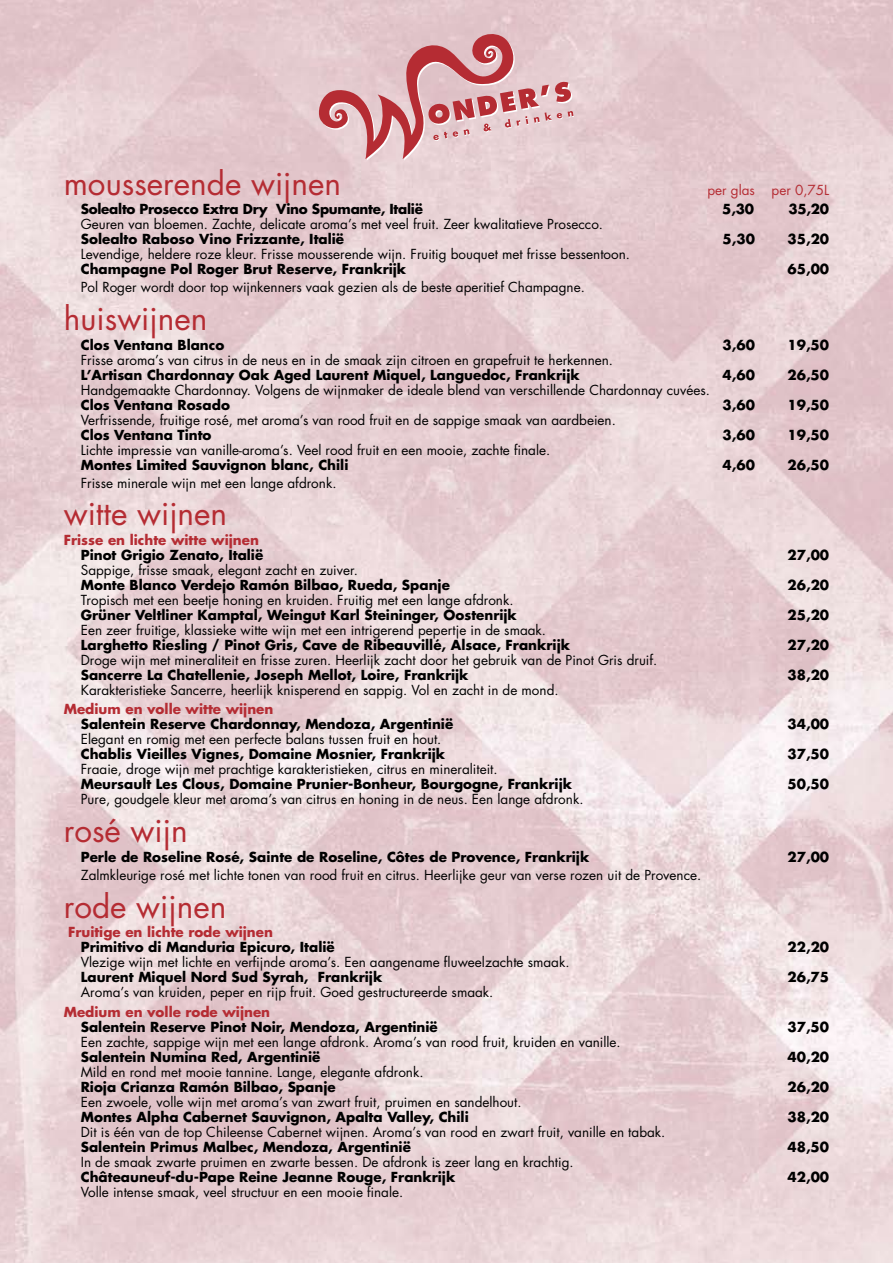
<style>
.page{position:relative;width:893px;height:1263px;background:#fff}
.page>*{position:absolute;margin:0;border:0;box-sizing:border-box;transform-origin:0 0}
.t1{font:31.5px "Futura";color:#b52c33}
.t2{font:13.5px "Futura";color:#000}
.t3{font:700 13.5px "Futura";color:#000}
.t4{font:700 13.5px "Futura";color:#b52c33}
.t5{font:700 13.5px "Futura";letter-spacing:-.02em;color:#000}
.t6{font:13.5px "Futura";color:#b52c33}
</style>
<div class="page">
<img style="left:0;top:0;width:893px;height:1263px">
<svg style="left:318px;top:30px;width:256px;height:131px;background:#dbaaae"></svg>
<h1 class="t1" style="left:64px;top:161px;width:279px">mousserende wijnen</h1>
<p class="t6" style="left:707px;top:180px;width:123px">per glas per 0,75L</p>
<p class="t5" style="left:81px;top:200px;width:344px">Solealto Prosecco Extra Dry Vino Spumante, Italië</p>
<p class="t3" style="left:722px;top:200px;width:33px">5,30</p>
<p class="t3" style="left:789px;top:200px;width:42px">35,20</p>
<p class="t2" style="left:81px;top:215px;width:524px">Geuren van bloemen. Zachte, delicate aroma’s met veel fruit. Zeer kwalitatieve Prosecco.</p>
<p class="t3" style="left:81px;top:230px;width:265px">Solealto Raboso Vino Frizzante, Italië</p>
<p class="t3" style="left:723px;top:230px;width:34px">5,30</p>
<p class="t3" style="left:787px;top:230px;width:43px">35,20</p>
<p class="t2" style="left:81px;top:245px;width:551px">Levendige, heldere roze kleur. Frisse mousserende wijn. Fruitig bouquet met frisse bessentoon.</p>
<p class="t3" style="left:81px;top:260px;width:327px">Champagne Pol Roger Brut Reserve, Frankrijk</p>
<p class="t3" style="left:787px;top:260px;width:43px">65,00</p>
<p class="t2" style="left:81px;top:278px;width:506px">Pol Roger wordt door top wijnkenners vaak gezien als de beste aperitief Champagne.</p>
<h1 class="t1" style="left:64px;top:297px;width:145px">huiswijnen</h1>
<p class="t3" style="left:81px;top:335px;width:145px">Clos Ventana Blanco</p>
<p class="t3" style="left:723px;top:335px;width:34px">3,60</p>
<p class="t3" style="left:787px;top:335px;width:43px">19,50</p>
<p class="t2" style="left:81px;top:350px;width:534px">Frisse aroma’s van citrus in de neus en in de smaak zijn citroen en grapefruit te herkennen.</p>
<p class="t3" style="left:81px;top:365px;width:500px">L’Artisan Chardonnay Oak Aged Laurent Miquel, Languedoc, Frankrijk</p>
<p class="t3" style="left:723px;top:365px;width:34px">4,60</p>
<p class="t3" style="left:787px;top:365px;width:43px">26,50</p>
<p class="t2" style="left:81px;top:380px;width:631px">Handgemaakte Chardonnay. Volgens de wijnmaker de ideale blend van verschillende Chardonnay cuvées.</p>
<p class="t3" style="left:81px;top:395px;width:151px">Clos Ventana Rosado</p>
<p class="t3" style="left:723px;top:395px;width:34px">3,60</p>
<p class="t3" style="left:787px;top:395px;width:43px">19,50</p>
<p class="t2" style="left:81px;top:410px;width:537px">Verfrissende, fruitige rosé, met aroma’s van rood fruit en de sappige smaak van aardbeien.</p>
<p class="t3" style="left:81px;top:425px;width:132px">Clos Ventana Tinto</p>
<p class="t3" style="left:723px;top:425px;width:34px">3,60</p>
<p class="t3" style="left:787px;top:425px;width:43px">19,50</p>
<p class="t2" style="left:81px;top:440px;width:471px">Lichte impressie van vanille-aroma’s. Veel rood fruit en een mooie, zachte finale.</p>
<p class="t3" style="left:81px;top:455px;width:269px">Montes Limited Sauvignon blanc, Chili</p>
<p class="t3" style="left:723px;top:455px;width:34px">4,60</p>
<p class="t3" style="left:787px;top:455px;width:43px">26,50</p>
<p class="t2" style="left:81px;top:473px;width:257px">Frisse minerale wijn met een lange afdronk.</p>
<h1 class="t1" style="left:64px;top:492px;width:165px">witte wijnen</h1>
<p class="t4" style="left:64px;top:530px;width:197px">Frisse en lichte witte wijnen</p>
<p class="t3" style="left:81px;top:545px;width:184px">Pinot Grigio Zenato, Italië</p>
<p class="t3" style="left:787px;top:545px;width:43px">27,00</p>
<p class="t2" style="left:81px;top:561px;width:279px">Sappige, frisse smaak, elegant zacht en zuiver.</p>
<p class="t3" style="left:81px;top:575px;width:371px">Monte Blanco Verdejo Ramón Bilbao, Rueda, Spanje</p>
<p class="t3" style="left:787px;top:575px;width:43px">26,20</p>
<p class="t2" style="left:81px;top:591px;width:434px">Tropisch met een beetje honing en kruiden. Fruitig met een lange afdronk.</p>
<p class="t3" style="left:81px;top:605px;width:438px">Grüner Veltliner Kamptal, Weingut Karl Steininger, Oostenrijk</p>
<p class="t3" style="left:787px;top:605px;width:43px">25,20</p>
<p class="t2" style="left:81px;top:621px;width:467px">Een zeer fruitige, klassieke witte wijn met een intrigerend pepertje in de smaak.</p>
<p class="t3" style="left:81px;top:635px;width:491px">Larghetto Riesling / Pinot Gris, Cave de Ribeauvillé, Alsace, Frankrijk</p>
<p class="t3" style="left:787px;top:635px;width:43px">27,20</p>
<p class="t2" style="left:81px;top:651px;width:578px">Droge wijn met mineraliteit en frisse zuren. Heerlijk zacht door het gebruik van de Pinot Gris druif.</p>
<p class="t3" style="left:81px;top:665px;width:389px">Sancerre La Chatellenie, Joseph Mellot, Loire, Frankrijk</p>
<p class="t3" style="left:787px;top:665px;width:43px">38,20</p>
<p class="t2" style="left:81px;top:681px;width:479px">Karakteristieke Sancerre, heerlijk knisperend en sappig. Vol en zacht in de mond.</p>
<p class="t4" style="left:64px;top:700px;width:211px">Medium en volle witte wijnen</p>
<p class="t3" style="left:81px;top:715px;width:374px">Salentein Reserve Chardonnay, Mendoza, Argentinië</p>
<p class="t3" style="left:787px;top:715px;width:43px">34,00</p>
<p class="t2" style="left:81px;top:730px;width:362px">Elegant en romig met een perfecte balans tussen fruit en hout.</p>
<p class="t3" style="left:81px;top:745px;width:366px">Chablis Vieilles Vignes, Domaine Mosnier, Frankrijk</p>
<p class="t3" style="left:787px;top:745px;width:43px">37,50</p>
<p class="t2" style="left:81px;top:760px;width:418px">Fraaie, droge wijn met prachtige karakteristieken, citrus en mineraliteit.</p>
<p class="t3" style="left:81px;top:775px;width:493px">Meursault Les Clous, Domaine Prunier-Bonheur, Bourgogne, Frankrijk</p>
<p class="t3" style="left:787px;top:775px;width:43px">50,50</p>
<p class="t2" style="left:81px;top:790px;width:504px">Pure, goudgele kleur met aroma’s van citrus en honing in de neus. Een lange afdronk.</p>
<h1 class="t1" style="left:64px;top:809px;width:125px">rosé wijn</h1>
<p class="t3" style="left:81px;top:847px;width:510px">Perle de Roseline Rosé, Sainte de Roseline, Côtes de Provence, Frankrijk</p>
<p class="t3" style="left:787px;top:847px;width:43px">27,00</p>
<p class="t2" style="left:81px;top:865px;width:622px">Zalmkleurige rosé met lichte tonen van rood fruit en citrus. Heerlijke geur van verse rozen uit de Provence.</p>
<h1 class="t1" style="left:64px;top:884px;width:164px">rode wijnen</h1>
<p class="t4" style="left:68px;top:922px;width:207px">Fruitige en lichte rode wijnen</p>
<p class="t3" style="left:81px;top:937px;width:255px">Primitivo di Manduria Epicuro, Italië</p>
<p class="t3" style="left:787px;top:937px;width:43px">22,20</p>
<p class="t2" style="left:81px;top:953px;width:490px">Vlezige wijn met lichte en verfijnde aroma’s. Een aangename fluweelzachte smaak.</p>
<p class="t3" style="left:81px;top:967px;width:303px">Laurent Miquel Nord Sud Syrah, Frankrijk</p>
<p class="t3" style="left:787px;top:967px;width:43px">26,75</p>
<p class="t2" style="left:81px;top:983px;width:414px">Aroma’s van kruiden, peper en rijp fruit. Goed gestructureerde smaak.</p>
<p class="t4" style="left:64px;top:1002px;width:208px">Medium en volle rode wijnen</p>
<p class="t3" style="left:81px;top:1017px;width:359px">Salentein Reserve Pinot Noir, Mendoza, Argentinië</p>
<p class="t3" style="left:787px;top:1017px;width:43px">37,50</p>
<p class="t2" style="left:81px;top:1032px;width:541px">Een zachte, sappige wijn met een lange afdronk. Aroma’s van rood fruit, kruiden en vanille.</p>
<p class="t3" style="left:81px;top:1047px;width:241px">Salentein Numina Red, Argentinië</p>
<p class="t3" style="left:787px;top:1047px;width:43px">40,20</p>
<p class="t2" style="left:81px;top:1062px;width:344px">Mild en rond met mooie tannine. Lange, elegante afdronk.</p>
<p class="t3" style="left:81px;top:1077px;width:256px">Rioja Crianza Ramón Bilbao, Spanje</p>
<p class="t3" style="left:787px;top:1077px;width:43px">26,20</p>
<p class="t2" style="left:81px;top:1092px;width:442px">Een zwoele, volle wijn met aroma’s van zwart fruit, pruimen en sandelhout.</p>
<p class="t3" style="left:81px;top:1107px;width:389px">Montes Alpha Cabernet Sauvignon, Apalta Valley, Chili</p>
<p class="t3" style="left:787px;top:1107px;width:43px">38,20</p>
<p class="t2" style="left:81px;top:1122px;width:586px">Dit is één van de top Chileense Cabernet wijnen. Aroma’s van rood en zwart fruit, vanille en tabak.</p>
<p class="t3" style="left:81px;top:1137px;width:332px">Salentein Primus Malbec, Mendoza, Argentinië</p>
<p class="t3" style="left:787px;top:1137px;width:43px">48,50</p>
<p class="t2" style="left:81px;top:1152px;width:494px">In de smaak zwarte pruimen en zwarte bessen. De afdronk is zeer lang en krachtig.</p>
<p class="t3" style="left:81px;top:1167px;width:376px">Châteauneuf-du-Pape Reine Jeanne Rouge, Frankrijk</p>
<p class="t3" style="left:787px;top:1167px;width:43px">42,00</p>
<p class="t2" style="left:81px;top:1182px;width:324px">Volle intense smaak, veel structuur en een mooie finale.</p>
</div>
